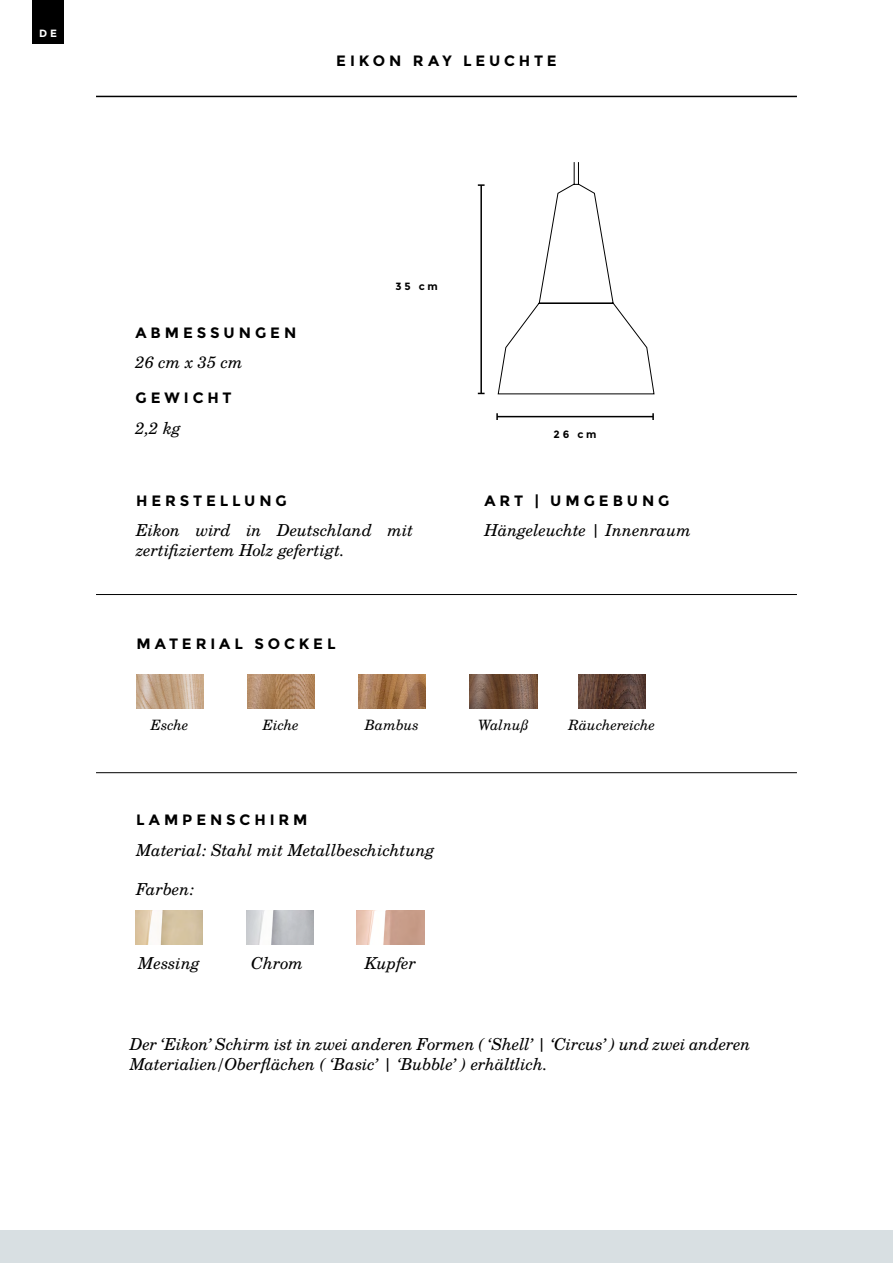
<style>
.page{position:relative;width:893px;height:1263px;background:#fff}
.page>*{position:absolute;margin:0;border:0;box-sizing:border-box;transform-origin:0 0}
.t1{font:italic 16.5px/19.8px "Te X Gyre Schola";letter-spacing:-.005em;color:#000}
.t2{font:700 15px "Montserrat";letter-spacing:.26em;color:#000}
.t3{font:italic 14.25px "Te X Gyre Schola";color:#000}
.t4{font:700 10.5px "Montserrat";color:#000}
.t5{font:700 10.5px "Montserrat";color:#fff}
</style>
<div class="page">
<hr style="left:96px;top:96px;width:701px;height:1px;background:#000">
<div style="left:32px;top:0;width:32px;height:44px;background:#000"></div>
<hr style="left:96px;top:594px;width:701px;height:1px;background:#000">
<hr style="left:96px;top:772px;width:701px;height:1px;background:#000">
<hr style="left:480px;top:185px;width:2px;height:208px;background:#000">
<svg style="left:478px;top:184px;width:7px;height:2px"></svg>
<hr style="left:497px;top:416px;width:156px;height:1px;background:#000">
<svg style="left:496px;top:413px;width:2px;height:7px"></svg>
<svg style="left:652px;top:413px;width:2px;height:7px"></svg>
<svg style="left:497px;top:162px;width:158px;height:233px"></svg>
<img style="left:135px;top:911px;width:68px;height:34px">
<img style="left:357px;top:911px;width:67px;height:34px">
<img style="left:246px;top:911px;width:67px;height:34px">
<div style="left:0;top:1230px;width:893px;height:33px;background:#d8dfe2"></div>
<img style="left:136px;top:674px;width:67px;height:34px">
<img style="left:358px;top:674px;width:67px;height:34px">
<img style="left:247px;top:674px;width:67px;height:34px">
<img style="left:578px;top:674px;width:67px;height:34px">
<img style="left:469px;top:674px;width:68px;height:34px">
<p class="t5" style="left:39px;top:27px;width:19px">D E</p>
<p class="t2" style="left:336px;top:52px;width:222px">EIKON RAY LEUCHTE</p>
<p class="t2" style="left:135px;top:323px;width:162px">AB MESSUNGEN</p>
<p class="t1" style="left:135px;top:351px;width:109px">26 cm x 35 cm</p>
<p class="t2" style="left:135px;top:389px;width:98px">GEWICHT</p>
<p class="t1" style="left:135px;top:417px;width:47px">2,2 kg</p>
<p class="t4" style="left:395px;top:280px;width:44px">35 CM</p>
<p class="t2" style="left:136px;top:492px;width:152px">H ERSTELLUNG</p>
<p class="t1" style="left:136px;top:520px;width:279px">Eikon wird in Deutschland mit zertifiziertem Holz gefertigt.</p>
<p class="t2" style="left:137px;top:635px;width:200px">MATERIAL SOCKEL</p>
<p class="t4" style="left:554px;top:428px;width:45px">26 CM</p>
<p class="t2" style="left:484px;top:492px;width:187px">ART | U MGEB UNG</p>
<p class="t1" style="left:484px;top:520px;width:208px">Hängeleuchte | Innenraum</p>
<p class="t3" style="left:151px;top:714px;width:39px">Esche</p>
<p class="t3" style="left:263px;top:714px;width:38px">Eiche</p>
<p class="t3" style="left:365px;top:714px;width:56px">Bambus</p>
<p class="t3" style="left:478px;top:714px;width:52px">Walnuß</p>
<p class="t3" style="left:569px;top:714px;width:88px">Räuchereiche</p>
<p class="t2" style="left:136px;top:811px;width:173px">L AMPENSCHIRM</p>
<p class="t1" style="left:136px;top:839px;width:300px">Material: Stahl mit Metallbeschichtung</p>
<p class="t1" style="left:136px;top:879px;width:60px">Farben:</p>
<p class="t1" style="left:138px;top:952px;width:63px">Messing</p>
<p class="t1" style="left:251px;top:952px;width:54px">Chrom</p>
<p class="t1" style="left:365px;top:952px;width:53px">Kupfer</p>
<p class="t1" style="left:130px;top:1034px;width:622px">Der ‘Eikon’ Schirm ist in zwei anderen Formen ( ‘Shell’ | ‘Circus’ ) und zwei anderen<br>Materialien/Oberflächen ( ‘Basic’ | ‘Bubble’ ) erhältlich.</p>
</div>
